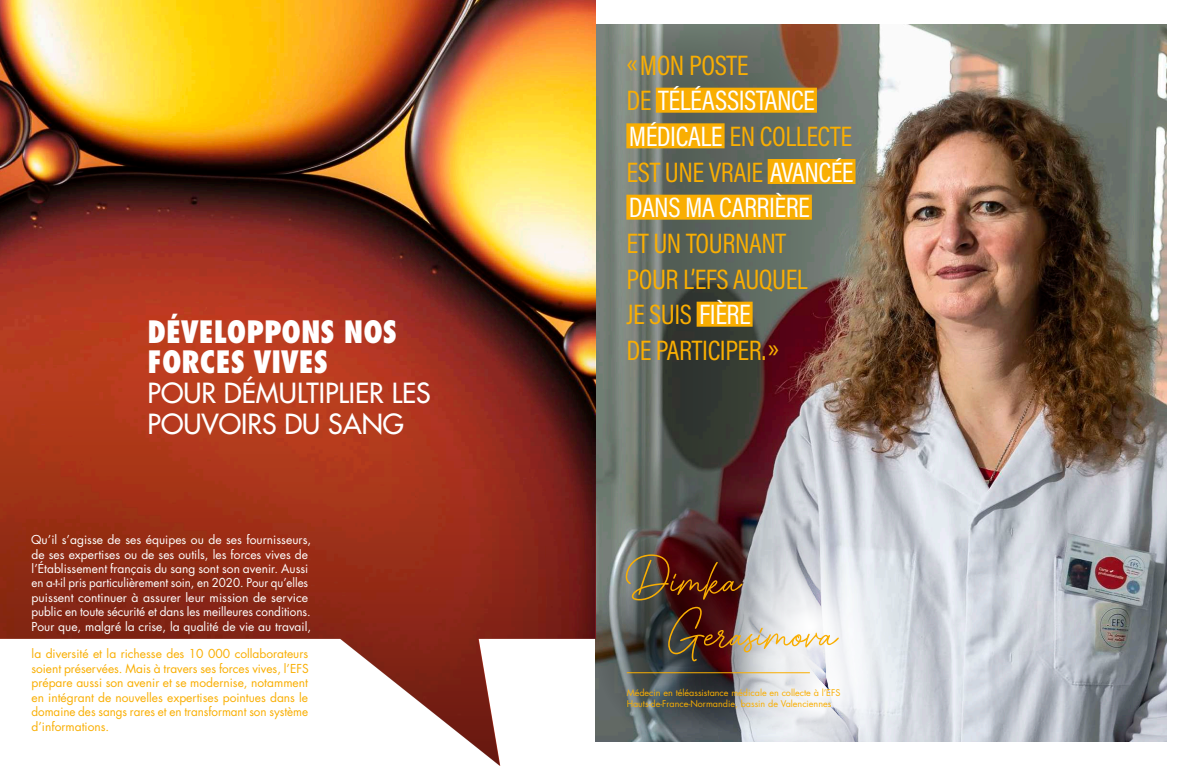
<style>
.page{position:relative;width:1191px;height:766px;background:#fff}
.page>*{position:absolute;margin:0;border:0;box-sizing:border-box;transform-origin:0 0}
.t1{font:700 50px/54px "Kalista Script";color:#f9ae02}
.t2{font:800 condensed 30px/30px "Futura Std";color:#fff}
.t3{font:28.4px/35.6px "Acumin Variable Concept";letter-spacing:-.19em;color:#fff}
.t4{font:28.4px/35.6px "Acumin Variable Concept";letter-spacing:-.19em;color:#f9ae02}
.t5{font:500 27px/30.4px "Futura Std";color:#fff}
.t6{font:12px/14.4px "Futura Std";color:#fff}
.t7{font:12px/14.4px "Futura Std";letter-spacing:-.005em;color:#f9ae02;text-align:justify}
.t8{font:9px/10.8px "Futura Std";color:#f9ae02}
.s1{color:#f9ae02}
.s2{color:#fff}
</style>
<div class="page">
<img style="left:596px;top:24px;width:570px;height:717px">
<img style="left:0;top:0;width:596px;height:742px">
<svg style="left:0;top:316px;width:595px;height:449px"></svg>
<svg style="left:619px;top:24px;width:234px;height:705px;background:#706a65"></svg>
<svg style="left:596px;top:570px;width:171px;height:171px;background:#4e5355"></svg>
<svg style="left:603px;top:531px;width:158px;height:135px;background:#493133"></svg>
<svg style="left:735px;top:603px;width:171px;height:139px;background:#dadee4"></svg>
<svg style="left:724px;top:540px;width:171px;height:171px"></svg>
<hr style="left:626px;top:672px;width:184px;height:1px;background:#f9ae02">
<div style="left:656px;top:88px;width:161px;height:25px;background:#f9ae02"></div>
<div style="left:626px;top:123px;width:98px;height:25px;background:#f9ae02"></div>
<div style="left:767px;top:159px;width:88px;height:25px;background:#f9ae02"></div>
<div style="left:626px;top:195px;width:186px;height:25px;background:#f9ae02"></div>
<div style="left:696px;top:301px;width:56px;height:25px;background:#f9ae02"></div>
<h2 class="t2" style="left:148px;top:316px;width:251px">DÉVELOPPONS NOS<br>FORCES VIVES</h2>
<h3 class="t5" style="left:148px;top:378px;width:284px">POUR DÉMULTIPLIER LES<br>POUVOIRS DU SANG</h3>
<p class="t6" style="left:31px;top:532px;width:281px">Qu’il s’agisse de ses équipes ou de ses fournisseurs, de ses expertises ou de ses outils, les forces vives de l’Établissement français du sang sont son avenir. Aussi en a-t-il pris particulièrement soin, en 2020. Pour qu’elles puissent continuer à assurer leur mission de service public en toute sécurité et dans les meilleures conditions.<br>Pour que, malgré la crise, la qualité de vie au travail,</p>
<p class="t7" style="left:31px;top:646px;width:279px">la diversité et la richesse des 10 000 collaborateurs soient préservées. Mais à travers ses forces vives, l’EFS prépare aussi son avenir et se modernise, notamment en intégrant de nouvelles expertises pointues dans le domaine des sangs rares et en transformant son système d’informations.</p>
<h3 class="t3" style="left:626px;top:46px;width:233px"><span class="s1">« MONPOSTE<br>DE</span> TÉLÉASSISTANCE<br>MÉDICALE <span class="s1">ENCOLLECTE<br>EST UNE VRAIE</span> AVANCÉE<br>DANS MA CARRIÈRE</h3>
<h3 class="t4" style="left:626px;top:224px;width:187px">ET UNTOURNANT<br>POUR L’EFS AUQUEL<br>JESUIS <span class="s2">FIÈRE<br></span>DE PARTICIPER. »</h3>
<h1 class="t1" style="left:668px;top:546px;width:171px;text-indent:-42px">Dimka<br>Gerasimova</h1>
<p class="t8" style="left:626px;top:687px;width:215px">Médecin en téléassistance médicale en collecte à l’EFS<br>Hauts-de-France-Normandie, bassin de Valenciennes</p>
</div>
